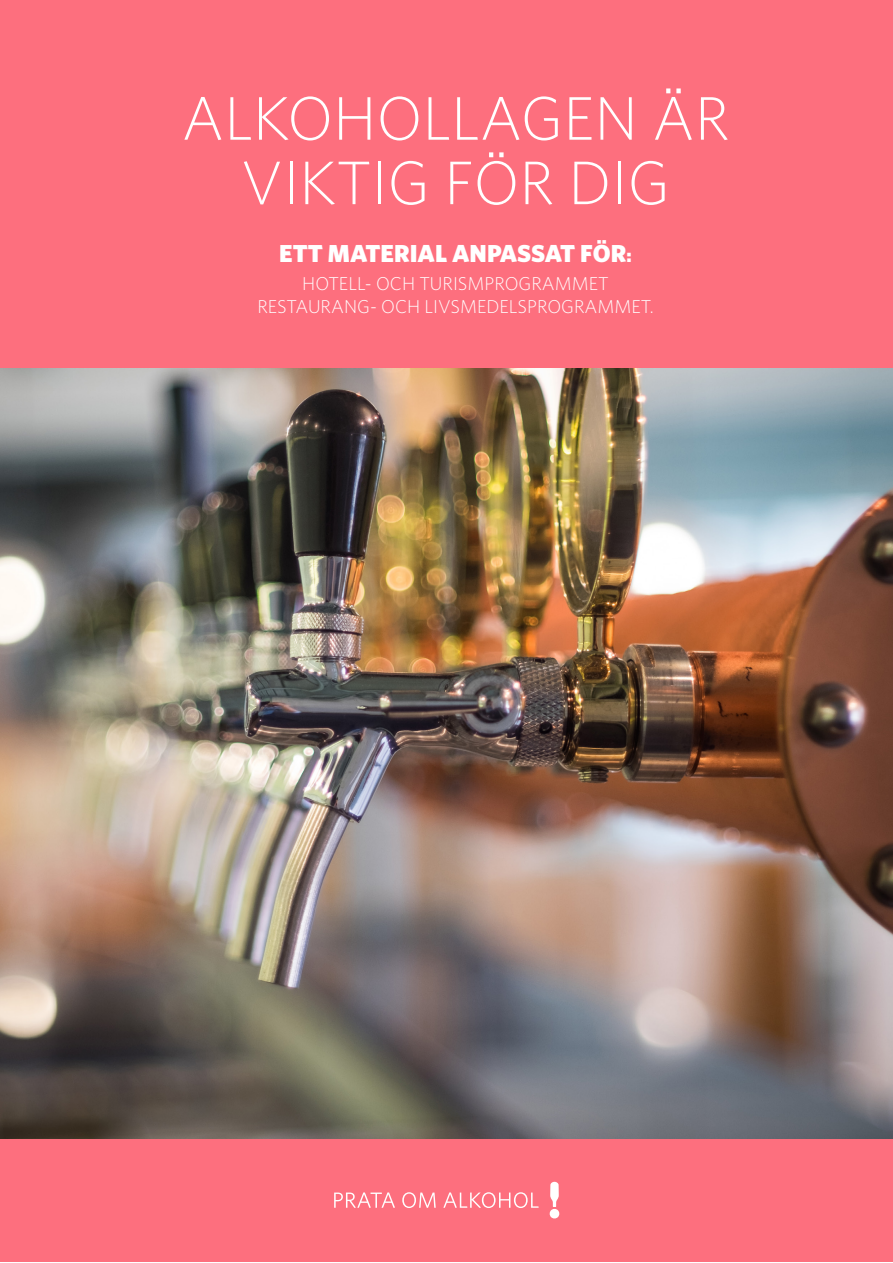
<style>
.page{position:relative;width:893px;height:1263px;background:#fff}
.page>*{position:absolute;margin:0;border:0;box-sizing:border-box;transform-origin:0 0}
.t1{font:300 61.5px/64.5px "Whitney";color:#fff;text-align:center}
.t2{font:24.6px "Whitney Black SC";color:#fff}
.t3{font:300 18.6px/22.4px "Whitney";color:#fff;text-align:center}
.s1{font-size:18.6px}
</style>
<div class="page">
<img style="left:0;top:368px;width:893px;height:771px">
<div style="left:0;top:0;width:893px;height:368px;background:#fd6f7e"></div>
<div style="left:0;top:1139px;width:893px;height:123px;background:#fd6f7e"></div>
<svg style="left:334px;top:1192px;width:61px;height:16px"></svg>
<svg style="left:402px;top:1192px;width:34px;height:16px"></svg>
<svg style="left:443px;top:1192px;width:96px;height:16px"></svg>
<svg style="left:549px;top:1182px;width:11px;height:37px"></svg>
<h1 class="t1" style="left:181px;top:85px;width:549px">ALKOHOLLAGEN ÄR<br>VIKTIG FÖR DIG</h1>
<h2 class="t2" style="left:279px;top:238px;width:354px">ETT MATERIAL ANPASSAT FÖR<span class="s1">:</span></h2>
<p class="t3" style="left:257px;top:272px;width:398px">HOTELL- OCH TURISMPROGRAMMET<br>RESTAURANG- OCH LIVSMEDELSPROGRAMMET.</p>
</div>
